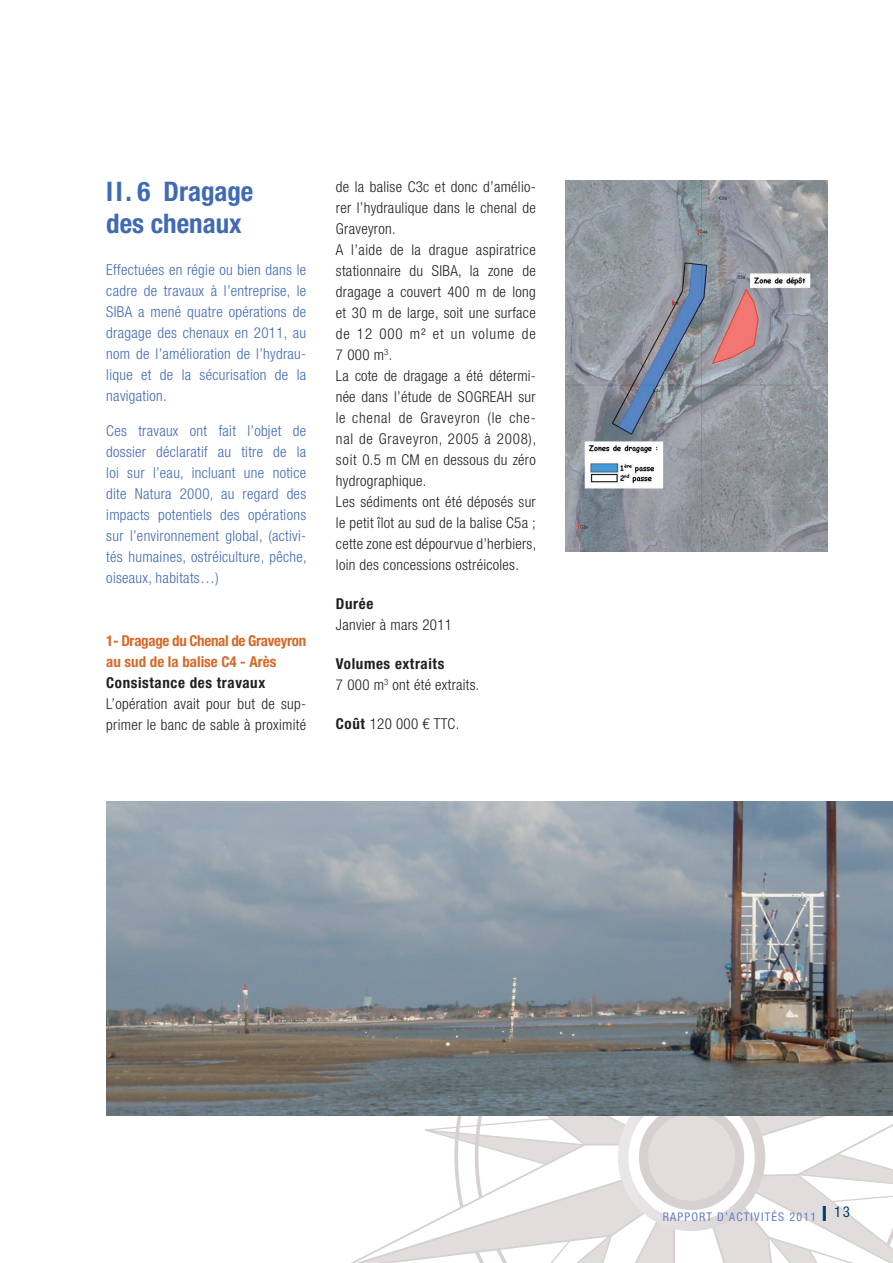
<style>
.page{position:relative;width:893px;height:1263px;background:#fff}
.page>*{position:absolute;margin:0;border:0;box-sizing:border-box;transform-origin:0 0}
.t1{font:700 condensed 27px/32.4px "Helvetica Neue";color:#406ab4}
.t2{font:300 condensed 15px/21px "Helvetica Neue";letter-spacing:.02em;color:#231f20}
.t3{font:300 condensed 15px/21px "Helvetica Neue";letter-spacing:.02em;color:#406ab4;text-align:justify}
.t4{font:700 condensed 15px/21px "Helvetica Neue";letter-spacing:-.02em;color:#d56a29}
.t5{font:700 condensed 15px "Helvetica Neue";letter-spacing:.04em;color:#231f20}
.t6{font:condensed 12px "Helvetica Neue";letter-spacing:.1em;color:#667ebf}
.s1{font-weight:700}
.s2{font-family:"LT Euro Money";font-weight:400;font-stretch:normal}
.s3{font-weight:700;font-size:21px;color:#013874}
</style>
<div class="page">
<svg style="left:351px;top:1116px;width:542px;height:147px"></svg>
<div style="left:618px;top:1083px;width:147px;height:148px;background:#e1dddd;border-radius:74px"></div>
<div style="left:628px;top:1094px;width:127px;height:126px;background:#fff;border-radius:50%"></div>
<div style="left:639px;top:1105px;width:105px;height:105px;background:#d6d1d0;border-radius:50%"></div>
<div style="left:648px;top:1114px;width:87px;height:87px;background:#e2dddd;border-radius:50%"></div>
<img style="left:106px;top:801px;width:787px;height:315px">
<img style="left:566px;top:181px;width:262px;height:371px">
<h1 class="t1" style="left:106px;top:174px;width:149px">I I . 6 Dragage des chenaux</h1>
<p class="t3" style="left:106px;top:259px;width:201px">Effectuées en régie ou bien dans le cadre de travaux à l’entreprise, le SIBA a mené quatre opérations de dragage des chenaux en 2011, au nom de l’amélioration de l’hydrau&shy;lique et de la sécurisation de la navigation.</p>
<p class="t3" style="left:106px;top:420px;width:202px">Ces travaux ont fait l’objet de dossier déclaratif au titre de la loi sur l’eau, incluant une notice dite Natura 2000, au regard des impacts potentiels des opérations sur l’environnement global, (activi&shy;tés humaines, ostréiculture, pêche, oiseaux, habitats…)</p>
<p class="t4" style="left:106px;top:629px;width:201px">1- Dragage du Chenal de Graveyron au sud de la balise C4 - Arès</p>
<p class="t5" style="left:106px;top:673px;width:160px">Consistance des travaux</p>
<p class="t2" style="left:106px;top:693px;width:201px">L’opération avait pour but de sup&shy;primer le banc de sable à proximité</p>
<p class="t2" style="left:336px;top:176px;width:202px">de la balise C3c et donc d’amélio&shy;rer l’hydraulique dans le chenal de<br>Graveyron.<br>A l’aide de la drague aspiratrice stationnaire du SIBA, la zone de dragage a couvert 400 m de long et 30 m de large, soit une surface de 12 000 m² et un volume de<br>7 000 m<sup>3</sup>.<br>La cote de dragage a été détermi&shy;née dans l’étude de SOGREAH sur le chenal de Graveyron (le che&shy;nal de Graveyron, 2005 à 2008), soit 0.5 m CM en dessous du zéro hydrographique.<br>Les sédiments ont été déposés sur le petit îlot au sud de la balise C5a ; cette zone est dépourvue d’herbiers, loin des concessions ostréicoles.</p>
<p class="t5" style="left:336px;top:594px;width:39px">Durée</p>
<p class="t2" style="left:336px;top:614px;width:118px">Janvier à mars 2011</p>
<p class="t2" style="left:336px;top:653px;width:145px"><span class="s1">Volumes extraits<br></span>7 000 m<sup>3</sup> ont été extraits.</p>
<p class="t2" style="left:336px;top:713px;width:125px"><span class="s1">Coût</span> 120 000 <span class="s2">e</span> TTC.</p>
<p class="t6" style="left:663px;top:1210px;width:189px">RAPPORT D’ACTIVITÉS 2011 <span class="s3">I</span> <sup>13</sup></p>
</div>
